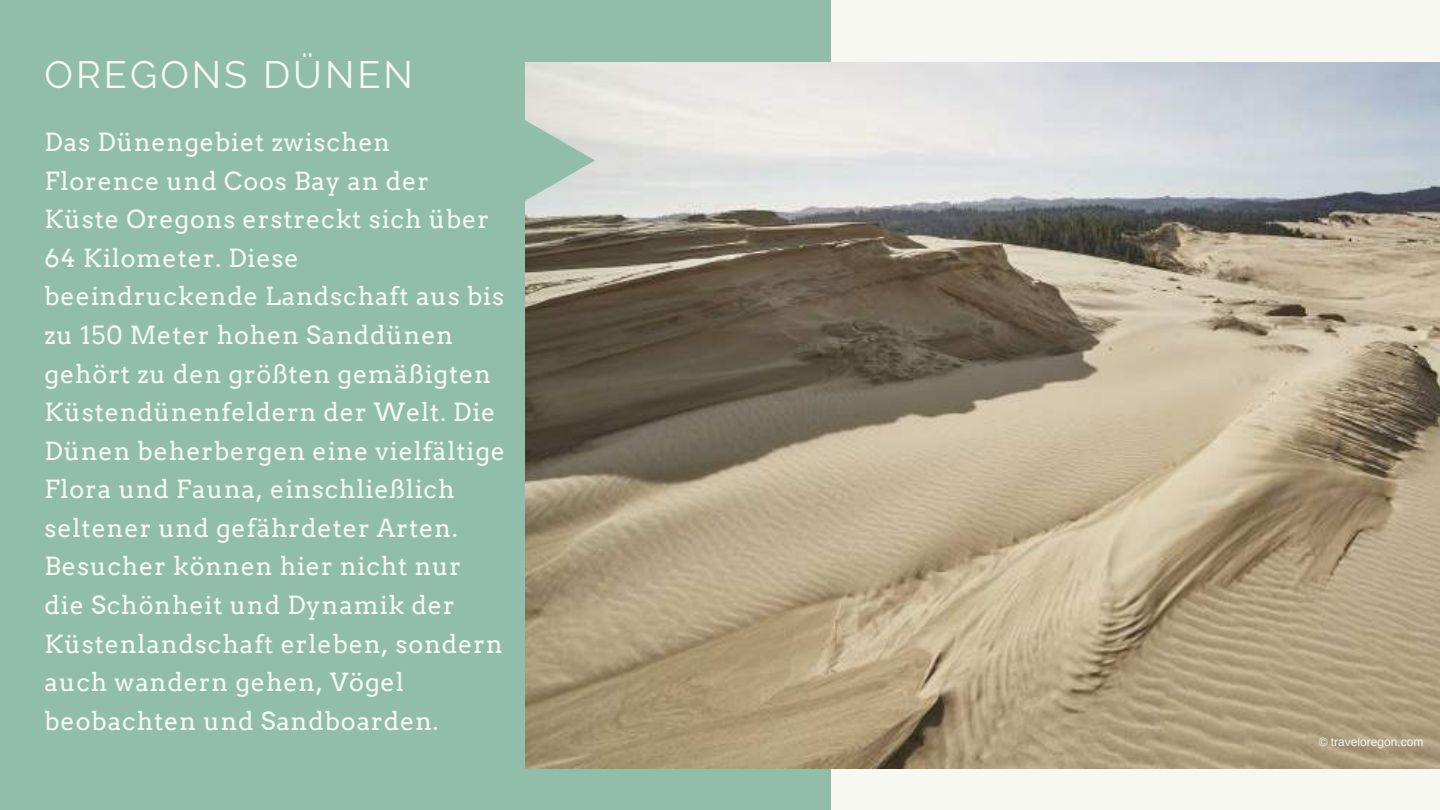
<style>
.page{position:relative;width:1440px;height:810px;background:#90beab}
.page>*{position:absolute;margin:0;border:0;box-sizing:border-box;transform-origin:0 0}
.t1{font:38px "Raleway";letter-spacing:.08em;color:#f8f8f3}
.t2{font:25px/38.6px "Arvo";letter-spacing:.035em;color:#f8f8f3}
.t3{font:12px "Arimo";color:#f8f8f3}
</style>
<div class="page">
<div style="left:832px;top:0;width:608px;height:810px;background:#f8f8f3"></div>
<img style="left:526px;top:63px;width:914px;height:705px">
<svg style="left:525px;top:120px;width:70px;height:81px"></svg>
<h1 class="t1" style="left:45px;top:52px;width:370px">OREGONS DÜNEN</h1>
<p class="t2" style="left:45px;top:123px;width:462px">Das Dünengebiet zwischen<br>Florence und Coos Bay an der<br>Küste Oregons erstreckt sich über<br>64 Kilometer. Diese beeindruckende Landschaft aus bis zu 150 Meter hohen Sanddünen gehört zu den größten gemäßigten<br>Küstendünenfeldern der Welt. Die<br>Dünen beherbergen eine vielfältige<br>Flora und Fauna, einschließlich seltener und gefährdeter Arten.<br>Besucher können hier nicht nur die Schönheit und Dynamik der<br>Küstenlandschaft erleben, sondern auch wandern gehen, Vögel beobachten und Sandboarden.</p>
<p class="t3" style="left:1319px;top:736px;width:106px">© traveloregon.com</p>
</div>
